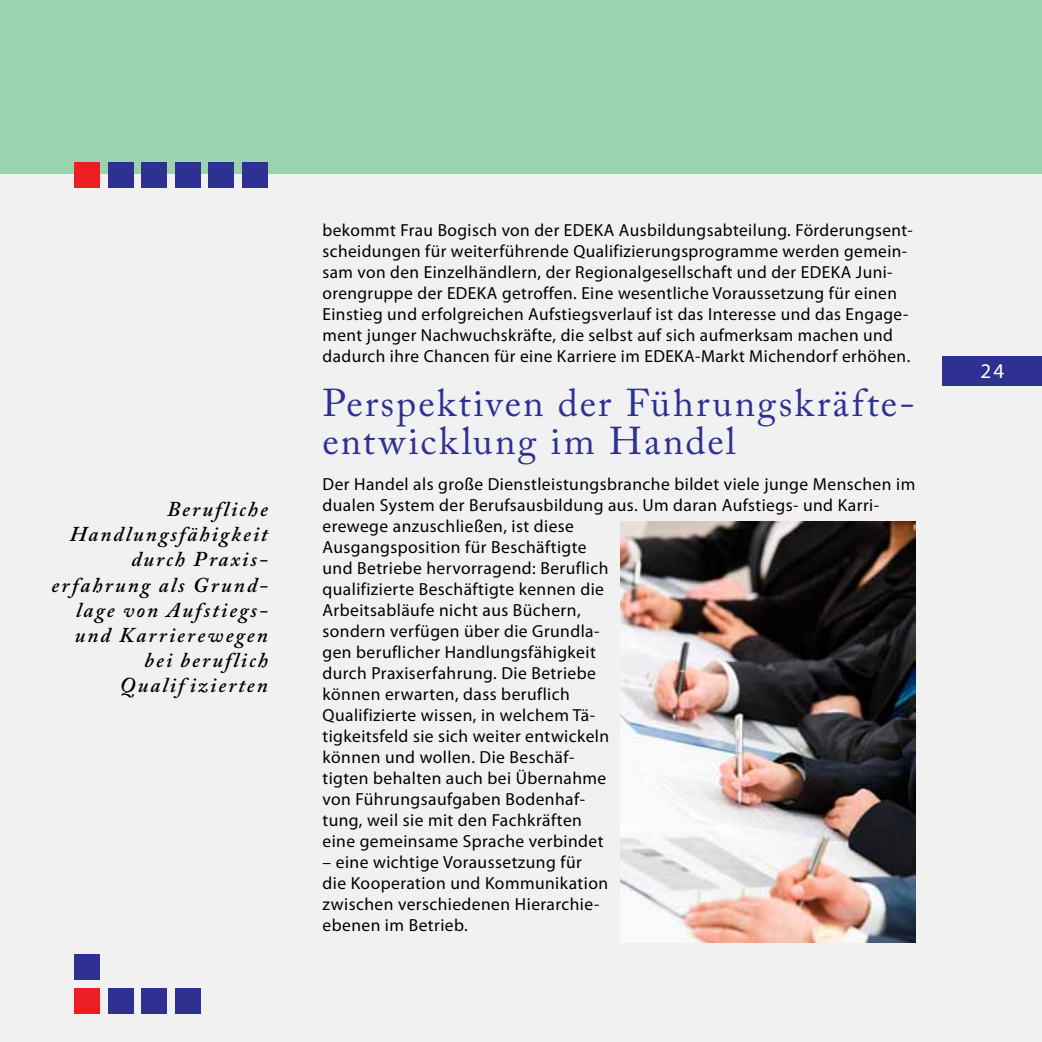
<style>
.page{position:relative;width:1042px;height:1042px;background:#fff}
.page>*{position:absolute;margin:0;border:0;box-sizing:border-box;transform-origin:0 0}
.t1{font:38.5px/38.5px "Adobe Caslon Pro";letter-spacing:.055em;color:#2e3092}
.t2{font:italic 600 21px/25.2px "Adobe Caslon Pro";letter-spacing:.1em;color:#000;text-align:right}
.t3{font:21px "Myriad Pro";color:#fff}
.t4{font:17.5px/21px "Myriad Pro";letter-spacing:.025em;color:#000}
</style>
<div class="page">
<div style="left:0;top:174px;width:1042px;height:868px;background:#f1f1f2"></div>
<div style="left:0;top:0;width:1042px;height:174px;background:#9bd3ae"></div>
<div style="left:943px;top:356px;width:99px;height:29px;background:#2e3092"></div>
<div style="left:74px;top:162px;width:26px;height:26px;background:#ed1d24"></div>
<div style="left:108px;top:162px;width:26px;height:26px;background:#2e3092"></div>
<div style="left:141px;top:162px;width:26px;height:26px;background:#2e3092"></div>
<div style="left:175px;top:162px;width:26px;height:26px;background:#2e3092"></div>
<div style="left:208px;top:162px;width:26px;height:26px;background:#2e3092"></div>
<div style="left:242px;top:162px;width:26px;height:26px;background:#2e3092"></div>
<div style="left:74px;top:954px;width:26px;height:26px;background:#2e3092"></div>
<div style="left:74px;top:988px;width:26px;height:26px;background:#ed1d24"></div>
<div style="left:108px;top:988px;width:26px;height:26px;background:#2e3092"></div>
<div style="left:141px;top:988px;width:26px;height:26px;background:#2e3092"></div>
<div style="left:175px;top:988px;width:26px;height:26px;background:#2e3092"></div>
<div style="left:973px;top:990px;width:69px;height:26px;background:#f1f1f2"></div>
<img style="left:620px;top:521px;width:296px;height:422px">
<p class="t2" style="left:51px;top:496px;width:218px">Berufliche<br>Handlungsfähigkeit durch Praxis&shy;erfahrung als Grund&shy;lage von Aufstiegs&shy;und Karrierewegen bei beruflich<br>Qualif izierten</p>
<p class="t4" style="left:322px;top:220px;width:592px">bekommt Frau Bogisch von der EDEKA Ausbildungsabteilung. Förderungsent&shy;scheidungen für weiterführende Qualifizierungsprogramme werden gemein&shy;sam von den Einzelhändlern, der Regionalgesellschaft und der EDEKA Juni&shy;orengruppe der EDEKA getroffen. Eine wesentliche Voraussetzung für einen Einstieg und erfolgreichen Aufstiegsverlauf ist das Interesse und das Engage&shy;ment junger Nachwuchskräfte, die selbst auf sich aufmerksam machen und dadurch ihre Chancen für eine Karriere im EDEKA-Markt Michendorf erhöhen.</p>
<h1 class="t1" style="left:322px;top:383px;width:594px">Perspektiven der Führungskräfte&shy;entwicklung im Handel</h1>
<p class="t4" style="left:322px;top:473px;width:594px">Der Handel als große Dienstleistungsbranche bildet viele junge Menschen im dualen System der Berufsausbildung aus. Um daran Aufstiegs- und Karri&shy;erewege anzuschließen, ist diese<br>Ausgangsposition für Beschäftigte<br>und Betriebe hervorragend: Beruflich<br>qualifizierte Beschäftigte kennen die<br>Arbeitsabläufe nicht aus Büchern,<br>sondern verfügen über die Grundla-<br>gen beruflicher Handlungsfähigkeit<br>durch Praxiserfahrung. Die Betriebe<br>können erwarten, dass beruflich<br>Qualifizierte wissen, in welchem Tä-<br>tigkeitsfeld sie sich weiter entwickeln<br>können und wollen. Die Beschäf-<br>tigten behalten auch bei Übernahme<br>von Führungsaufgaben Bodenhaf-<br>tung, weil sie mit den Fachkräften<br>eine gemeinsame Sprache verbindet</p>
<p class="t4" style="left:322px;top:851px;width:287px">– eine wichtige Voraussetzung für die Kooperation und Kommunikation zwischen verschiedenen Hierarchie&shy;ebenen im Betrieb.</p>
<p class="t3" style="left:980px;top:358px;width:25px">24</p>
</div>
